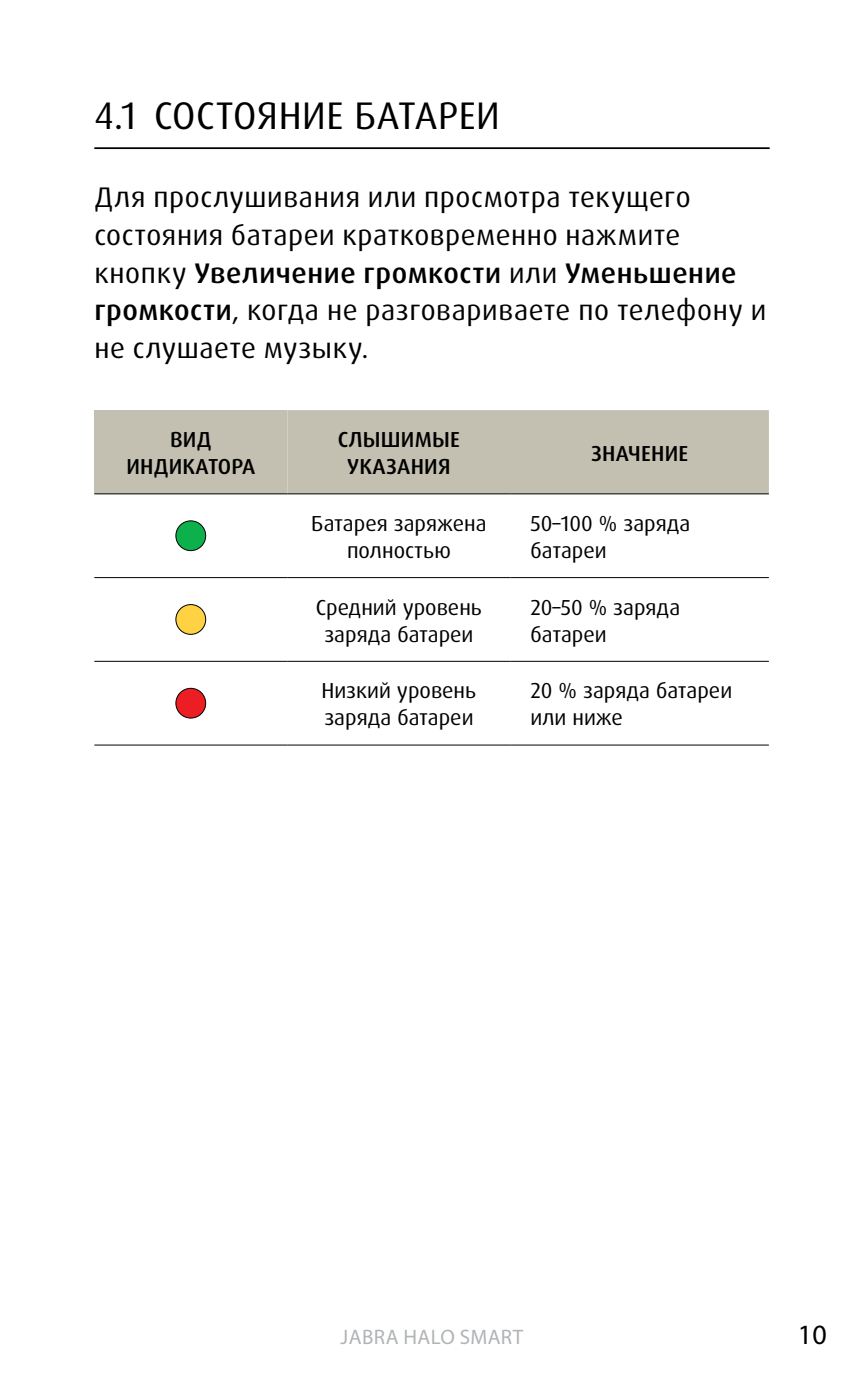
<style>
.page{position:relative;width:864px;height:1389px;background:#fff}
.page>*{position:absolute;margin:0;border:0;box-sizing:border-box;transform-origin:0 0}
.t1{font:38.5px "Dax Pro";letter-spacing:.01em;color:#000}
.t2{font:28.35px/37.8px "Dax Pro";letter-spacing:.02em;color:#000}
.t3{font:28px "Myriad Pro";color:#000}
.t4{font:21.7px/26.9px "Dax Pro";color:#000}
.t5{font:500 21.7px/26.9px "Dax Pro";letter-spacing:.01em;color:#000;text-align:center}
.t6{font:21px "Myriad Pro";letter-spacing:.02em;color:#b1b4b6}
.s1{font-weight:500}
</style>
<div class="page">
<hr style="left:94px;top:147px;width:675px;height:2px;background:#000">
<div style="left:94px;top:410px;width:193px;height:84px;background:#c4c0b1"></div>
<div style="left:287px;top:410px;width:481px;height:83px;background:#c4c0b1"></div>
<hr style="left:94px;top:661px;width:193px;height:1px;background:#000">
<hr style="left:94px;top:744px;width:193px;height:2px;background:#000">
<hr style="left:287px;top:493px;width:223px;height:1px;background:#000">
<hr style="left:287px;top:577px;width:223px;height:1px;background:#000">
<hr style="left:510px;top:577px;width:258px;height:1px;background:#000">
<hr style="left:287px;top:661px;width:223px;height:1px;background:#000">
<hr style="left:510px;top:661px;width:258px;height:1px;background:#000">
<hr style="left:287px;top:744px;width:223px;height:2px;background:#000">
<hr style="left:510px;top:744px;width:258px;height:2px;background:#000">
<hr style="left:94px;top:493px;width:193px;height:1px;background:#000">
<hr style="left:94px;top:577px;width:193px;height:1px;background:#000">
<hr style="left:510px;top:493px;width:258px;height:1px;background:#000">
<div style="left:176px;top:521px;width:29px;height:30px;background:#0db14b;border-radius:50%"></div>
<div style="left:175px;top:520px;width:31px;height:31px;border:1px solid #000;border-radius:50%"></div>
<div style="left:176px;top:605px;width:29px;height:29px;background:#ffd243;border-radius:50%"></div>
<div style="left:175px;top:604px;width:31px;height:31px;border:1px solid #000;border-radius:50%"></div>
<div style="left:176px;top:688px;width:29px;height:30px;background:#ed1d24;border-radius:50%"></div>
<div style="left:175px;top:688px;width:31px;height:31px;border:1px solid #000;border-radius:50%"></div>
<h1 class="t1" style="left:94px;top:91px;width:406px">4.1 СОСТОЯНИЕ БАТАРЕИ</h1>
<p class="t2" style="left:94px;top:178px;width:673px">Для прослушивания или просмотра текущего состояния батареи кратковременно нажмите кнопку <span class="s1">Увеличение громкости</span> или <span class="s1">Уменьшение громкости</span>, когда не разговариваете по телефону и не слушаете музыку.</p>
<p class="t5" style="left:126px;top:426px;width:130px">ВИД<br>ИНДИКАТОРА</p>
<p class="t5" style="left:338px;top:426px;width:123px">СЛЫШИМЫЕ<br>УКАЗАНИЯ</p>
<p class="t5" style="left:591px;top:440px;width:98px">ЗНАЧЕНИЕ</p>
<p class="t4" style="left:311px;top:510px;width:177px;text-align:center">Батарея заряжена полностью</p>
<p class="t4" style="left:530px;top:510px;width:161px">50–100 % заряда батареи</p>
<p class="t4" style="left:315px;top:594px;width:168px;text-align:center">Средний уровень заряда батареи</p>
<p class="t4" style="left:530px;top:594px;width:151px">20–50 % заряда батареи</p>
<p class="t4" style="left:321px;top:677px;width:156px">Низкий уровень заряда батареи</p>
<p class="t4" style="left:530px;top:677px;width:203px">20 % заряда батареи или ниже</p>
<p class="t6" style="left:340px;top:1324px;width:184px">JABRA HALO SMART</p>
<p class="t3" style="left:797px;top:1317px;width:30px">10</p>
</div>
